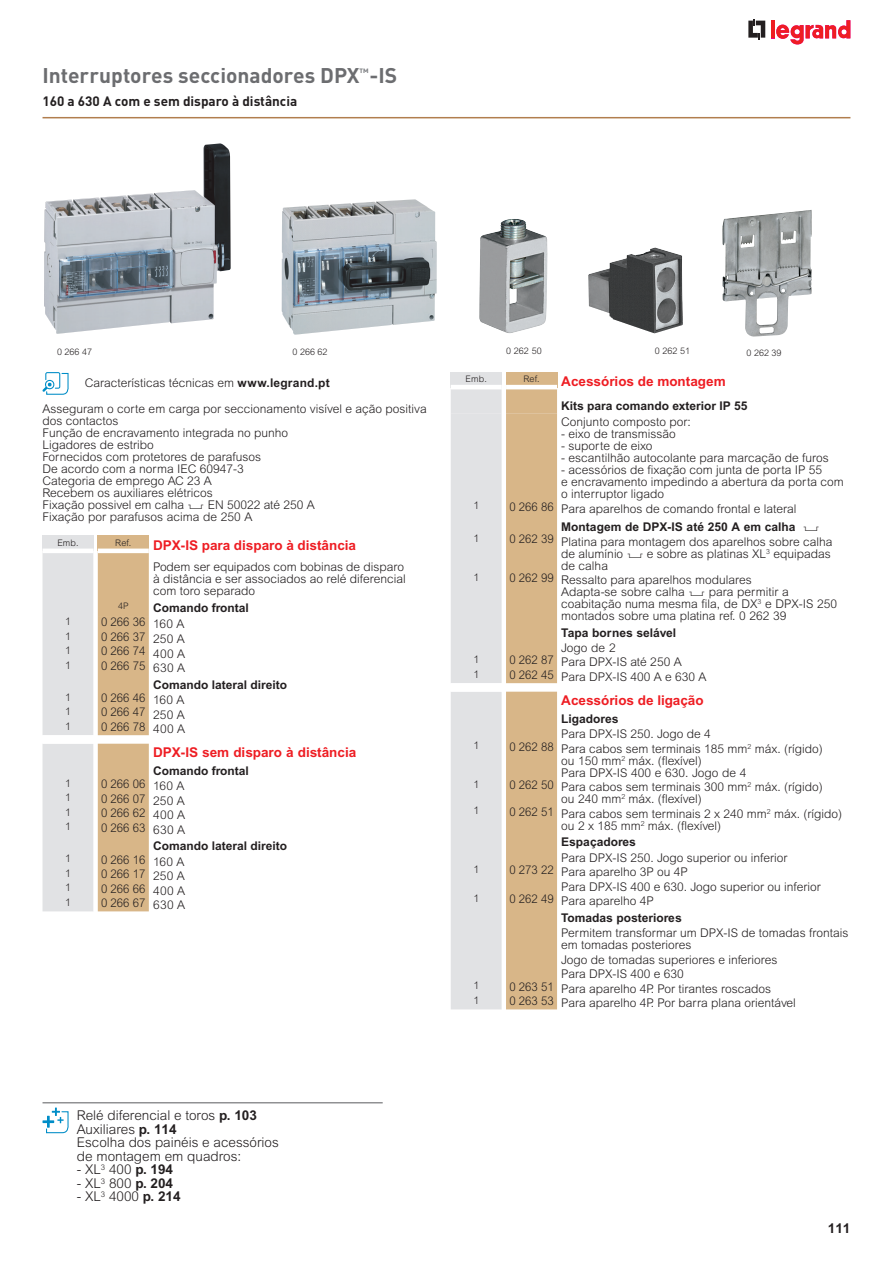
<style>
.page{position:relative;width:893px;height:1263px;background:#fff}
.page>*{position:absolute;margin:0;border:0;box-sizing:border-box;transform-origin:0 0}
.t1{font:700 21px "DIN Pro";color:#6c6d70}
.t2{font:300 13.5px/13.5px "Arial";color:#231f20}
.t3{font:700 13.5px "Arial";color:#ee1d23}
.t4{font:700 13.5px "DIN Pro";color:#231f20}
.t5{font:700 13.5px "Arial";color:#231f20}
.t6{font:300 12px/12px "Arial";color:#231f20;scale:.95 1}
.t7{font:300 12px/12px "Arial";color:#231f20}
.t8{font:700 12px "Arial";color:#231f20}
.t9{font:300 10.5px "Arial";color:#231f20}
.t10{font:300 9px "Arial";color:#231f20}
.s1{font-weight:700}
.s2{font-family:"Legrand 2007";font-weight:400}
</style>
<div class="page">
<svg style="left:748px;top:19px;width:17px;height:20px"></svg>
<hr style="left:771px;top:20px;width:4px;height:18px;background:#ee1d23">
<svg style="left:776px;top:20px;width:74px;height:25px"></svg>
<hr style="left:43px;top:117px;width:807px;height:1px;background:#b17e4e">
<svg style="left:43px;top:372px;width:26px;height:23px"></svg>
<img style="left:722px;top:210px;width:90px;height:126px">
<img style="left:479px;top:219px;width:69px;height:115px">
<img style="left:588px;top:247px;width:95px;height:86px">
<img style="left:282px;top:199px;width:155px;height:136px">
<img style="left:44px;top:143px;width:187px;height:191px">
<hr style="left:43px;top:1102px;width:340px;height:1px;background:#6c6d70">
<svg style="left:43px;top:1107px;width:26px;height:26px"></svg>
<svg style="left:43px;top:536px;width:106px;height:375px;background:#dfcfbb"></svg>
<svg style="left:451px;top:372px;width:106px;height:637px;background:#decfbb"></svg>
<h1 class="t1" style="left:43px;top:61px;width:356px">Interruptores seccionadores DPX<sup>™</sup>-IS</h1>
<p class="t4" style="left:43px;top:92px;width:256px">160 a 630 A com e sem disparo à distância</p>
<p class="t10" style="left:57px;top:346px;width:37px">0 266 47</p>
<p class="t10" style="left:293px;top:346px;width:37px">0 266 62</p>
<p class="t10" style="left:506px;top:346px;width:37px">0 262 50</p>
<p class="t10" style="left:655px;top:345px;width:37px">0 262 51</p>
<p class="t10" style="left:747px;top:347px;width:37px">0 262 39</p>
<p class="t7" style="left:85px;top:377px;width:247px">Características técnicas em <span class="s1">www.legrand.pt</span></p>
<p class="t7" style="left:43px;top:403px;width:386px">Asseguram o corte em carga por seccionamento visível e ação positiva dos contactos<br>Função de encravamento integrada no punho<br>Ligadores de estribo<br>Fornecidos com protetores de parafusos<br>De acordo com a norma IEC 60947-3<br>Categoria de emprego AC 23 A<br>Recebem os auxiliares elétricos<br>Fixação possivel em calha <span class="s2">4</span> EN 50022 até 250 A<br>Fixação por parafusos acima de 250 A</p>
<p class="t10" style="left:57px;top:537px;width:23px">Emb.</p>
<p class="t10" style="left:115px;top:537px;width:18px">Ref.</p>
<p class="t3" style="left:153px;top:537px;width:205px">DPX-IS para disparo à distância</p>
<p class="t7" style="left:153px;top:561px;width:254px">Podem ser equipados com bobinas de disparo à distância e ser associados ao relé diferencial com toro separado</p>
<p class="t10" style="left:118px;top:601px;width:12px">4P</p>
<p class="t8" style="left:153px;top:601px;width:97px">Comando frontal</p>
<p class="t9" style="left:65px;top:615px;width:7px">1</p>
<p class="t6" style="left:101px;top:616px;width:89px">0 266 36 160 A</p>
<p class="t9" style="left:65px;top:630px;width:7px">1</p>
<p class="t6" style="left:101px;top:631px;width:90px">0 266 37 250 A</p>
<p class="t9" style="left:65px;top:644px;width:7px">1</p>
<p class="t6" style="left:101px;top:645px;width:90px">0 266 74 400 A</p>
<p class="t9" style="left:65px;top:659px;width:7px">1</p>
<p class="t6" style="left:101px;top:660px;width:90px">0 266 75 630 A</p>
<p class="t8" style="left:153px;top:677px;width:135px">Comando lateral direito</p>
<p class="t9" style="left:65px;top:691px;width:7px">1</p>
<p class="t6" style="left:101px;top:692px;width:89px">0 266 46 160 A</p>
<p class="t9" style="left:65px;top:705px;width:7px">1</p>
<p class="t6" style="left:101px;top:706px;width:90px">0 266 47 250 A</p>
<p class="t9" style="left:65px;top:720px;width:7px">1</p>
<p class="t6" style="left:101px;top:721px;width:90px">0 266 78 400 A</p>
<p class="t3" style="left:153px;top:745px;width:205px">DPX-IS sem disparo à distância</p>
<p class="t8" style="left:153px;top:764px;width:97px">Comando frontal</p>
<p class="t9" style="left:65px;top:777px;width:7px">1</p>
<p class="t6" style="left:101px;top:778px;width:89px">0 266 06 160 A</p>
<p class="t9" style="left:65px;top:792px;width:7px">1</p>
<p class="t6" style="left:101px;top:792px;width:90px">0 266 07 250 A</p>
<p class="t9" style="left:65px;top:806px;width:7px">1</p>
<p class="t6" style="left:101px;top:807px;width:90px">0 266 62 400 A</p>
<p class="t9" style="left:65px;top:821px;width:7px">1</p>
<p class="t6" style="left:101px;top:821px;width:90px">0 266 63 630 A</p>
<p class="t8" style="left:153px;top:839px;width:135px">Comando lateral direito</p>
<p class="t9" style="left:65px;top:852px;width:7px">1</p>
<p class="t6" style="left:101px;top:853px;width:89px">0 266 16 160 A</p>
<p class="t9" style="left:65px;top:867px;width:7px">1</p>
<p class="t6" style="left:101px;top:868px;width:90px">0 266 17 250 A</p>
<p class="t9" style="left:65px;top:882px;width:7px">1</p>
<p class="t6" style="left:101px;top:882px;width:90px">0 266 66 400 A</p>
<p class="t9" style="left:65px;top:896px;width:7px">1</p>
<p class="t6" style="left:101px;top:897px;width:90px">0 266 67 630 A</p>
<p class="t10" style="left:466px;top:374px;width:23px">Emb.</p>
<p class="t10" style="left:523px;top:374px;width:18px">Ref.</p>
<p class="t3" style="left:561px;top:373px;width:166px">Acessórios de montagem</p>
<p class="t8" style="left:561px;top:398px;width:188px">Kits para comando exterior IP 55</p>
<p class="t7" style="left:561px;top:416px;width:131px">Conjunto composto por:</p>
<p class="t7" style="left:561px;top:428px;width:116px">- eixo de transmissão</p>
<p class="t7" style="left:561px;top:440px;width:93px">- suporte de eixo</p>
<p class="t7" style="left:561px;top:452px;width:269px">- escantilhão autocolante para marcação de furos</p>
<p class="t7" style="left:561px;top:464px;width:284px">- acessórios de fixação com junta de porta IP 55<br>e encravamento impedindo a abertura da porta com o interruptor ligado</p>
<p class="t9" style="left:473px;top:500px;width:7px">1</p>
<p class="t6" style="left:561px;top:499px;width:273px;line-height:18.3px;text-indent:-52px">0 266 86 Para aparelhos de comando frontal e lateral<br><span class="s1">Montagem de DPX-IS até 250 A em calha</span> <span class="s2">4</span></p>
<p class="t9" style="left:473px;top:532px;width:7px">1</p>
<p class="t6" style="left:561px;top:535px;width:287px;text-indent:-52px">0 262 39 Platina para montagem dos aparelhos sobre calha de alumínio <span class="s2">4</span> e sobre as platinas XL<sup>3</sup> equipadas de calha</p>
<p class="t9" style="left:473px;top:571px;width:7px">1</p>
<p class="t6" style="left:561px;top:574px;width:292px;text-indent:-52px">0 262 99 Ressalto para aparelhos modulares<br>Adapta-se sobre calha <span class="s2">4</span> para permitir a coabitação numa mesma fila, de DX<sup>3</sup> e DPX-IS 250 montados sobre uma platina ref. 0 262 39</p>
<p class="t8" style="left:561px;top:625px;width:116px">Tapa bornes selável</p>
<p class="t7" style="left:561px;top:642px;width:56px">Jogo de 2</p>
<p class="t9" style="left:473px;top:653px;width:7px">1</p>
<p class="t6" style="left:509px;top:656px;width:183px">0 262 87 Para DPX-IS até 250 A</p>
<p class="t9" style="left:473px;top:668px;width:7px">1</p>
<p class="t6" style="left:509px;top:671px;width:209px">0 262 45 Para DPX-IS 400 A e 630 A</p>
<p class="t3" style="left:561px;top:693px;width:144px">Acessórios de ligação</p>
<p class="t8" style="left:561px;top:712px;width:59px">Ligadores</p>
<p class="t7" style="left:561px;top:728px;width:151px">Para DPX-IS 250. Jogo de 4</p>
<p class="t9" style="left:473px;top:739px;width:7px">1</p>
<p class="t6" style="left:561px;top:742px;width:277px;text-indent:-52px">0 262 88 Para cabos sem terminais 185 mm<sup>2</sup> máx. (rígido) ou 150 mm<sup>2</sup> máx. (flexível)<br>Para DPX-IS 400 e 630. Jogo de 4</p>
<p class="t9" style="left:473px;top:778px;width:7px">1</p>
<p class="t6" style="left:561px;top:781px;width:277px;text-indent:-52px">0 262 50 Para cabos sem terminais 300 mm<sup>2</sup> máx. (rígido) ou 240 mm<sup>2</sup> máx. (flexível)</p>
<p class="t9" style="left:473px;top:805px;width:7px">1</p>
<p class="t6" style="left:561px;top:807px;width:297px;text-indent:-52px">0 262 51 Para cabos sem terminais 2 x 240 mm<sup>2</sup> máx. (rígido) ou 2 x 185 mm<sup>2</sup> máx. (flexível)</p>
<p class="t8" style="left:561px;top:835px;width:76px">Espaçadores</p>
<p class="t7" style="left:561px;top:851px;width:228px">Para DPX-IS 250. Jogo superior ou inferior</p>
<p class="t9" style="left:473px;top:863px;width:7px">1</p>
<p class="t6" style="left:561px;top:865px;width:275px;line-height:14.5px;text-indent:-52px">0 273 22 Para aparelho 3P ou 4P<br>Para DPX-IS 400 e 630. Jogo superior ou inferior</p>
<p class="t9" style="left:473px;top:892px;width:7px">1</p>
<p class="t6" style="left:509px;top:895px;width:154px">0 262 49 Para aparelho 4P</p>
<p class="t8" style="left:561px;top:911px;width:122px">Tomadas posteriores</p>
<p class="t7" style="left:561px;top:927px;width:289px">Permitem transformar um DPX-IS de tomadas frontais em tomadas posteriores</p>
<p class="t7" style="left:561px;top:952px;width:218px;line-height:14.5px">Jogo de tomadas superiores e inferiores<br>Para DPX-IS 400 e 630</p>
<p class="t9" style="left:473px;top:980px;width:7px">1</p>
<p class="t6" style="left:509px;top:982px;width:277px">0 263 51 Para aparelho 4P. Por tirantes roscados</p>
<p class="t9" style="left:473px;top:994px;width:7px">1</p>
<p class="t6" style="left:509px;top:997px;width:303px">0 263 53 Para aparelho 4P. Por barra plana orientável</p>
<p class="t2" style="left:77px;top:1109px;width:203px">Relé diferencial e toros <span class="s1">p. 103<br></span>Auxiliares <span class="s1">p. 114<br></span>Escolha dos painéis e acessórios de montagem em quadros:</p>
<p class="t2" style="left:77px;top:1163px;width:98px">- XL<sup>3</sup> 400 <span class="s1">p. 194</span></p>
<p class="t2" style="left:77px;top:1176px;width:98px">- XL<sup>3</sup> 800 <span class="s1">p. 204</span></p>
<p class="t2" style="left:77px;top:1190px;width:105px">- XL<sup>3</sup> 4000 <span class="s1">p. 214</span></p>
<p class="t5" style="left:828px;top:1220px;width:24px">111</p>
</div>
